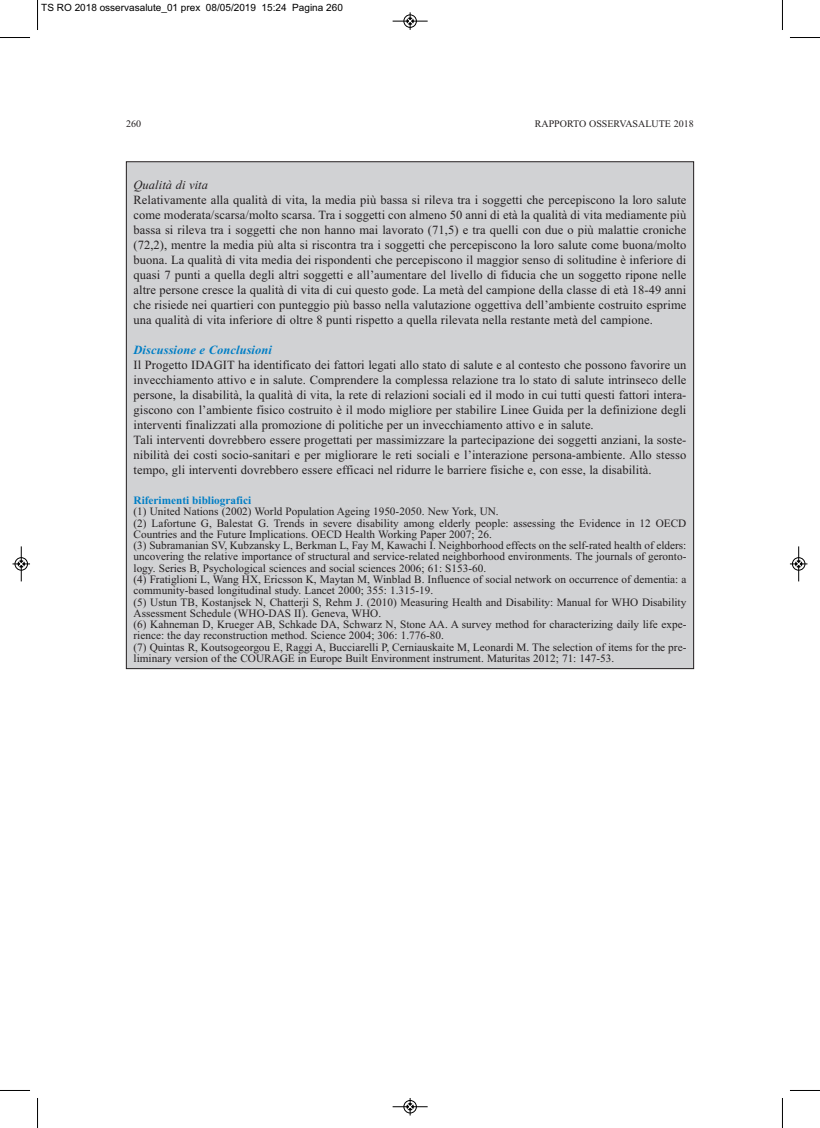
<style>
.page{position:relative;width:820px;height:1128px;background:#fff}
.page>*{position:absolute;margin:0;border:0;box-sizing:border-box;transform-origin:0 0}
.t1{font:12.5px/15px "Times New Roman";letter-spacing:.005em;color:#231f20;text-align:justify}
.t2{font:italic 700 12.5px "Times New Roman";letter-spacing:.005em;color:#007ec5}
.t3{font:italic 12.5px "Times New Roman";letter-spacing:.005em;color:#231f20}
.t4{font:11.25px/11.2px "Times New Roman";color:#231f20}
.t5{font:700 11.25px "Times New Roman";color:#007ec5}
.t6{font:10px "Arial";color:#000}
.t7{font:10px "Times New Roman";color:#231f20}
</style>
<div class="page">
<div style="left:126px;top:162px;width:567px;height:506px;background:#d1d2d4"></div>
<hr style="left:37px;top:0;width:1px;height:30px;background:#000">
<hr style="left:0;top:37px;width:30px;height:1px;background:#000">
<hr style="left:781px;top:0;width:1px;height:30px;background:#000">
<hr style="left:789px;top:37px;width:30px;height:1px;background:#000">
<hr style="left:37px;top:1097px;width:1px;height:30px;background:#000">
<hr style="left:0;top:1090px;width:30px;height:1px;background:#000">
<hr style="left:781px;top:1097px;width:1px;height:30px;background:#000">
<hr style="left:789px;top:1090px;width:30px;height:1px;background:#000">
<div style="left:403px;top:14px;width:13px;height:14px;border:1px solid #fff;border-radius:50%"></div>
<hr style="left:392px;top:21px;width:35px;height:1px;background:#000">
<div style="left:403px;top:15px;width:13px;height:13px;border:1px solid #000;border-radius:50%"></div>
<svg style="left:407px;top:12px;width:6px;height:18px"></svg>
<div style="left:403px;top:1099px;width:13px;height:14px;border:1px solid #fff;border-radius:50%"></div>
<hr style="left:392px;top:1106px;width:35px;height:1px;background:#000">
<div style="left:403px;top:1100px;width:13px;height:13px;border:1px solid #000;border-radius:50%"></div>
<svg style="left:407px;top:1098px;width:6px;height:17px"></svg>
<hr style="left:21px;top:546px;width:1px;height:35px;background:#000">
<div style="left:15px;top:557px;width:13px;height:13px;border:1px solid #000;border-radius:50%"></div>
<svg style="left:12px;top:560px;width:18px;height:7px"></svg>
<hr style="left:798px;top:546px;width:1px;height:35px;background:#000">
<div style="left:791px;top:557px;width:13px;height:13px;border:1px solid #000;border-radius:50%"></div>
<svg style="left:790px;top:560px;width:17px;height:7px"></svg>
<p class="t6" style="left:41px;top:2px;width:303px">TS RO 2018 osservasalute_01 prex 08/05/2019 15:24 Pagina 260</p>
<p class="t7" style="left:126px;top:118px;width:16px">260</p>
<p class="t7" style="left:534px;top:118px;width:160px">RAPPORTO OSSERVASALUTE 2018</p>
<p class="t3" style="left:133px;top:177px;width:76px">Qualità di vita</p>
<p class="t1" style="left:133px;top:192px;width:554px">Relativamente alla qualità di vita, la media più bassa si rileva tra i soggetti che percepiscono la loro salute come moderata/scarsa/molto scarsa. Tra i soggetti con almeno 50 anni di età la qualità di vita mediamente più bassa si rileva tra i soggetti che non hanno mai lavorato (71,5) e tra quelli con due o più malattie croniche (72,2), mentre la media più alta si riscontra tra i soggetti che percepiscono la loro salute come buona/molto buona. La qualità di vita media dei rispondenti che percepiscono il maggior senso di solitudine è inferiore di quasi 7 punti a quella degli altri soggetti e all’aumentare del livello di fiducia che un soggetto ripone nelle altre persone cresce la qualità di vita di cui questo gode. La metà del campione della classe di età 18-49 anni che risiede nei quartieri con punteggio più basso nella valutazione oggettiva dell’ambiente costruito esprime una qualità di vita inferiore di oltre 8 punti rispetto a quella rilevata nella restante metà del campione.</p>
<p class="t2" style="left:133px;top:342px;width:140px">Discussione e Conclusioni</p>
<p class="t1" style="left:133px;top:357px;width:554px;text-align:left">Il Progetto IDAGIT ha identificato dei fattori legati allo stato di salute e al contesto che possono favorire un invecchiamento attivo e in salute. Comprendere la complessa relazione tra lo stato di salute intrinseco delle persone, la disabilità, la qualità di vita, la rete di relazioni sociali ed il modo in cui tutti questi fattori intera&shy;giscono con l’ambiente fisico costruito è il modo migliore per stabilire Linee Guida per la definizione degli interventi finalizzati alla promozione di politiche per un invecchiamento attivo e in salute.<br>Tali interventi dovrebbero essere progettati per massimizzare la partecipazione dei soggetti anziani, la soste&shy;nibilità dei costi socio-sanitari e per migliorare le reti sociali e l’interazione persona-ambiente. Allo stesso tempo, gli interventi dovrebbero essere efficaci nel ridurre le barriere fisiche e, con esse, la disabilità.</p>
<p class="t5" style="left:133px;top:493px;width:119px">riferimenti bibliografici</p>
<p class="t4" style="left:133px;top:506px;width:554px">(1) United Nations (2002) World Population Ageing 1950-2050. New York, UN.<br>(2) Lafortune G, Balestat G. Trends in severe disability among elderly people: assessing the Evidence in 12 OECD Countries and the Future Implications. OECD Health Working Paper 2007; 26.<br>(3) Subramanian SV, Kubzansky L, Berkman L, Fay M, Kawachi I. Neighborhood effects on the self-rated health of elders: uncovering the relative importance of structural and service-related neighborhood environments. The journals of geronto&shy;logy. Series B, Psychological sciences and social sciences 2006; 61: S153-60.<br>(4) Fratiglioni L, Wang HX, Ericsson K, Maytan M, Winblad B. Influence of social network on occurrence of dementia: a community-based longitudinal study. Lancet 2000; 355: 1.315-19.<br>(5) Ustun TB, Kostanjsek N, Chatterji S, Rehm J. (2010) Measuring Health and Disability: Manual for WHO Disability Assessment Schedule (WHO-DAS II). Geneva, WHO.<br>(6) Kahneman D, Krueger AB, Schkade DA, Schwarz N, Stone AA. A survey method for characterizing daily life expe&shy;rience: the day reconstruction method. Science 2004; 306: 1.776-80.<br>(7) Quintas R, Koutsogeorgou E, Raggi A, Bucciarelli P, Cerniauskaite M, Leonardi M. The selection of items for the pre&shy;liminary version of the COURAGE in Europe Built Environment instrument. Maturitas 2012; 71: 147-53.</p>
</div>
